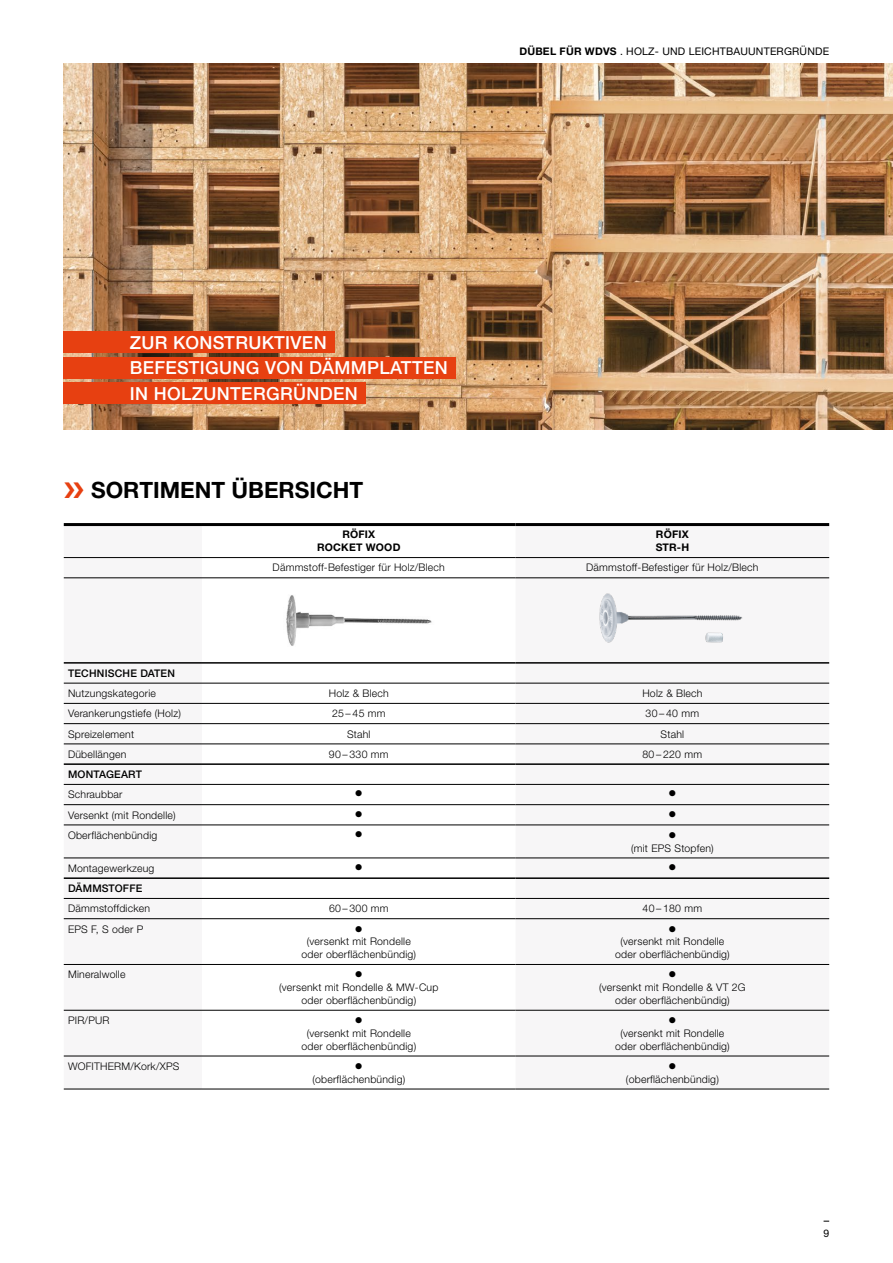
<style>
.page{position:relative;width:893px;height:1263px;background:#fff}
.page>*{position:absolute;margin:0;border:0;box-sizing:border-box;transform-origin:0 0}
.t1{font:700 22.5px "Helvetica Neue LTW1 G";color:#000}
.t2{font:500 18px/25.5px "Helvetica Neue LTW1 G";letter-spacing:.02em;color:#fff}
.t3{font:300 10.5px/12.8px "Helvetica Neue LTW1 G";letter-spacing:.02em;color:#000;text-align:center}
.t4{font:10.5px "Helvetica Neue LTW1 G";letter-spacing:.02em;color:#000}
.t5{font:500 10.5px "Helvetica Neue LTW1 G";letter-spacing:.02em;color:#000}
.t6{font:700 10.5px/12.8px "Helvetica Neue LTW1 G";letter-spacing:.02em;color:#000;text-align:center}
.t7{font:10.5px "Wingdings";color:#000}
.s1{font-weight:700}
.s2{color:#e74011}
</style>
<div class="page">
<img style="left:64px;top:64px;width:829px;height:365px">
<div style="left:64px;top:332px;width:271px;height:21px;background:#e74011"></div>
<div style="left:64px;top:357px;width:392px;height:22px;background:#e74011"></div>
<div style="left:64px;top:383px;width:302px;height:21px;background:#e74011"></div>
<svg style="left:64px;top:526px;width:765px;height:563px;fill:#f7f6f7"></svg>
<hr style="left:64px;top:703px;width:138px;height:1px;background:#000">
<hr style="left:64px;top:804px;width:138px;height:1px;background:#000">
<hr style="left:64px;top:723px;width:138px;height:1px;background:#000">
<hr style="left:64px;top:825px;width:138px;height:1px;background:#000">
<hr style="left:64px;top:858px;width:138px;height:1px;background:#000">
<hr style="left:64px;top:744px;width:138px;height:1px;background:#000">
<hr style="left:64px;top:918px;width:138px;height:1px;background:#000">
<hr style="left:64px;top:964px;width:138px;height:1px;background:#000">
<hr style="left:64px;top:1010px;width:138px;height:1px;background:#000">
<hr style="left:64px;top:1056px;width:138px;height:1px;background:#000">
<hr style="left:64px;top:1089px;width:138px;height:1px;background:#000">
<hr style="left:202px;top:703px;width:314px;height:1px;background:#000">
<hr style="left:516px;top:703px;width:313px;height:1px;background:#000">
<hr style="left:202px;top:804px;width:314px;height:1px;background:#000">
<hr style="left:516px;top:804px;width:313px;height:1px;background:#000">
<hr style="left:202px;top:723px;width:314px;height:1px;background:#000">
<hr style="left:516px;top:723px;width:313px;height:1px;background:#000">
<hr style="left:202px;top:825px;width:314px;height:1px;background:#000">
<hr style="left:516px;top:825px;width:313px;height:1px;background:#000">
<hr style="left:202px;top:858px;width:314px;height:1px;background:#000">
<hr style="left:516px;top:858px;width:313px;height:1px;background:#000">
<hr style="left:202px;top:744px;width:314px;height:1px;background:#000">
<hr style="left:516px;top:744px;width:313px;height:1px;background:#000">
<hr style="left:202px;top:918px;width:314px;height:1px;background:#000">
<hr style="left:516px;top:918px;width:313px;height:1px;background:#000">
<hr style="left:202px;top:964px;width:314px;height:1px;background:#000">
<hr style="left:516px;top:964px;width:313px;height:1px;background:#000">
<hr style="left:202px;top:1010px;width:314px;height:1px;background:#000">
<hr style="left:516px;top:1010px;width:313px;height:1px;background:#000">
<hr style="left:202px;top:1056px;width:314px;height:1px;background:#000">
<hr style="left:516px;top:1056px;width:313px;height:1px;background:#000">
<hr style="left:516px;top:1089px;width:313px;height:1px;background:#000">
<hr style="left:64px;top:662px;width:138px;height:2px;background:#000">
<hr style="left:516px;top:662px;width:313px;height:2px;background:#000">
<hr style="left:516px;top:763px;width:313px;height:2px;background:#000">
<hr style="left:516px;top:877px;width:313px;height:2px;background:#000">
<hr style="left:516px;top:683px;width:313px;height:1px;background:#000">
<hr style="left:516px;top:784px;width:313px;height:1px;background:#000">
<hr style="left:516px;top:898px;width:313px;height:1px;background:#000">
<hr style="left:64px;top:683px;width:138px;height:1px;background:#000">
<hr style="left:64px;top:763px;width:138px;height:2px;background:#000">
<hr style="left:64px;top:784px;width:138px;height:1px;background:#000">
<hr style="left:64px;top:877px;width:138px;height:2px;background:#000">
<hr style="left:64px;top:898px;width:138px;height:1px;background:#000">
<hr style="left:64px;top:577px;width:138px;height:1px;background:#000">
<hr style="left:516px;top:577px;width:313px;height:1px;background:#000">
<hr style="left:64px;top:523px;width:138px;height:3px;background:#000">
<hr style="left:516px;top:523px;width:313px;height:3px;background:#000">
<hr style="left:64px;top:557px;width:138px;height:1px;background:#000">
<hr style="left:516px;top:557px;width:313px;height:1px;background:#000">
<hr style="left:202px;top:523px;width:314px;height:3px;background:#000">
<hr style="left:202px;top:557px;width:314px;height:1px;background:#000">
<hr style="left:202px;top:577px;width:314px;height:1px;background:#000">
<hr style="left:202px;top:662px;width:314px;height:2px;background:#000">
<hr style="left:202px;top:683px;width:314px;height:1px;background:#000">
<hr style="left:202px;top:763px;width:314px;height:2px;background:#000">
<hr style="left:202px;top:784px;width:314px;height:1px;background:#000">
<hr style="left:202px;top:877px;width:314px;height:2px;background:#000">
<hr style="left:202px;top:898px;width:314px;height:1px;background:#000">
<hr style="left:202px;top:1089px;width:314px;height:1px;background:#000">
<img style="left:283px;top:582px;width:151px;height:76px">
<img style="left:596px;top:590px;width:153px;height:60px">
<p class="t4" style="left:519px;top:45px;width:311px"><span class="s1">DÜBEL FÜR WDVS</span> . HOLZ- UND LEICHTBAUUNTERGRÜNDE</p>
<h2 class="t2" style="left:130px;top:330px;width:320px">ZUR KONSTRUKTIVEN<br>BEFESTIGUNG VON DÄMMPLATTEN<br>IN HOLZUNTERGRÜNDEN</h2>
<h1 class="t1" style="left:64px;top:476px;width:301px"><span class="s2">❯❯</span> SORTIMENT ÜBERSICHT</h1>
<p class="t6" style="left:317px;top:528px;width:85px">RÖFIX<br>ROCKET WOOD</p>
<p class="t6" style="left:656px;top:528px;width:35px;text-align:left">RÖFIX<br>STR-H</p>
<p class="t3" style="left:273px;top:561px;width:174px">Dämmstoff-Befestiger für Holz/Blech</p>
<p class="t3" style="left:586px;top:561px;width:174px">Dämmstoff-Befestiger für Holz/Blech</p>
<p class="t5" style="left:68px;top:667px;width:108px">TECHNISCHE DATEN</p>
<p class="t3" style="left:68px;top:687px;width:90px">Nutzungskategorie</p>
<p class="t3" style="left:329px;top:687px;width:62px">Holz &amp; Blech</p>
<p class="t3" style="left:642px;top:687px;width:62px">Holz &amp; Blech</p>
<p class="t3" style="left:68px;top:707px;width:114px">Verankerungstiefe (Holz)</p>
<p class="t3" style="left:332px;top:707px;width:55px">25 – 45 mm</p>
<p class="t3" style="left:646px;top:707px;width:55px">30 – 40 mm</p>
<p class="t3" style="left:68px;top:727px;width:68px">Spreizelement</p>
<p class="t3" style="left:347px;top:727px;width:25px">Stahl</p>
<p class="t3" style="left:661px;top:727px;width:25px">Stahl</p>
<p class="t3" style="left:68px;top:748px;width:60px">Dübellängen</p>
<p class="t3" style="left:329px;top:748px;width:61px">90 – 330 mm</p>
<p class="t3" style="left:643px;top:748px;width:61px">80 – 220 mm</p>
<p class="t5" style="left:68px;top:768px;width:76px">MONTAGEART</p>
<p class="t3" style="left:68px;top:788px;width:56px">Schraubbar</p>
<p class="t7" style="left:355px;top:788px;width:9px">●</p>
<p class="t7" style="left:668px;top:788px;width:9px">●</p>
<p class="t3" style="left:68px;top:808px;width:109px">Versenkt (mit Rondelle)</p>
<p class="t7" style="left:355px;top:808px;width:9px">●</p>
<p class="t7" style="left:668px;top:808px;width:9px">●</p>
<p class="t3" style="left:68px;top:829px;width:91px">Oberflächenbündig</p>
<p class="t7" style="left:355px;top:828px;width:9px">●</p>
<p class="t7" style="left:668px;top:829px;width:9px">●</p>
<p class="t3" style="left:631px;top:841px;width:84px">(mit EPS Stopfen)</p>
<p class="t3" style="left:68px;top:862px;width:88px">Montagewerkzeug</p>
<p class="t7" style="left:355px;top:861px;width:9px">●</p>
<p class="t7" style="left:668px;top:861px;width:9px">●</p>
<p class="t5" style="left:68px;top:882px;width:76px">DÄMMSTOFFE</p>
<p class="t3" style="left:68px;top:902px;width:84px">Dämmstoffdicken</p>
<p class="t3" style="left:329px;top:902px;width:61px">60 – 300 mm</p>
<p class="t3" style="left:643px;top:902px;width:61px">40 – 180 mm</p>
<p class="t3" style="left:68px;top:922px;width:77px">EPS F, S oder P</p>
<p class="t7" style="left:355px;top:923px;width:9px">●</p>
<p class="t3" style="left:301px;top:935px;width:116px">(versenkt mit Rondelle oder oberflächenbündig)</p>
<p class="t7" style="left:668px;top:923px;width:9px">●</p>
<p class="t3" style="left:615px;top:935px;width:116px">(versenkt mit Rondelle oder oberflächenbündig)</p>
<p class="t3" style="left:68px;top:968px;width:59px">Mineralwolle</p>
<p class="t7" style="left:355px;top:969px;width:9px">●</p>
<p class="t3" style="left:279px;top:981px;width:161px">(versenkt mit Rondelle &amp; MW-Cup oder oberflächenbündig)</p>
<p class="t7" style="left:668px;top:969px;width:9px">●</p>
<p class="t3" style="left:599px;top:981px;width:148px">(versenkt mit Rondelle &amp; VT 2G oder oberflächenbündig)</p>
<p class="t3" style="left:68px;top:1014px;width:43px">PIR/PUR</p>
<p class="t7" style="left:355px;top:1015px;width:9px">●</p>
<p class="t3" style="left:301px;top:1027px;width:116px">(versenkt mit Rondelle oder oberflächenbündig)</p>
<p class="t7" style="left:668px;top:1015px;width:9px">●</p>
<p class="t3" style="left:615px;top:1027px;width:116px">(versenkt mit Rondelle oder oberflächenbündig)</p>
<p class="t3" style="left:68px;top:1060px;width:113px">WOFITHERM/Kork/XPS</p>
<p class="t7" style="left:355px;top:1060px;width:9px">●</p>
<p class="t3" style="left:312px;top:1072px;width:94px">(oberflächenbündig)</p>
<p class="t7" style="left:668px;top:1060px;width:9px">●</p>
<p class="t3" style="left:626px;top:1072px;width:94px">(oberflächenbündig)</p>
<p class="t4" style="left:823px;top:1227px;width:7px">9</p>
</div>
